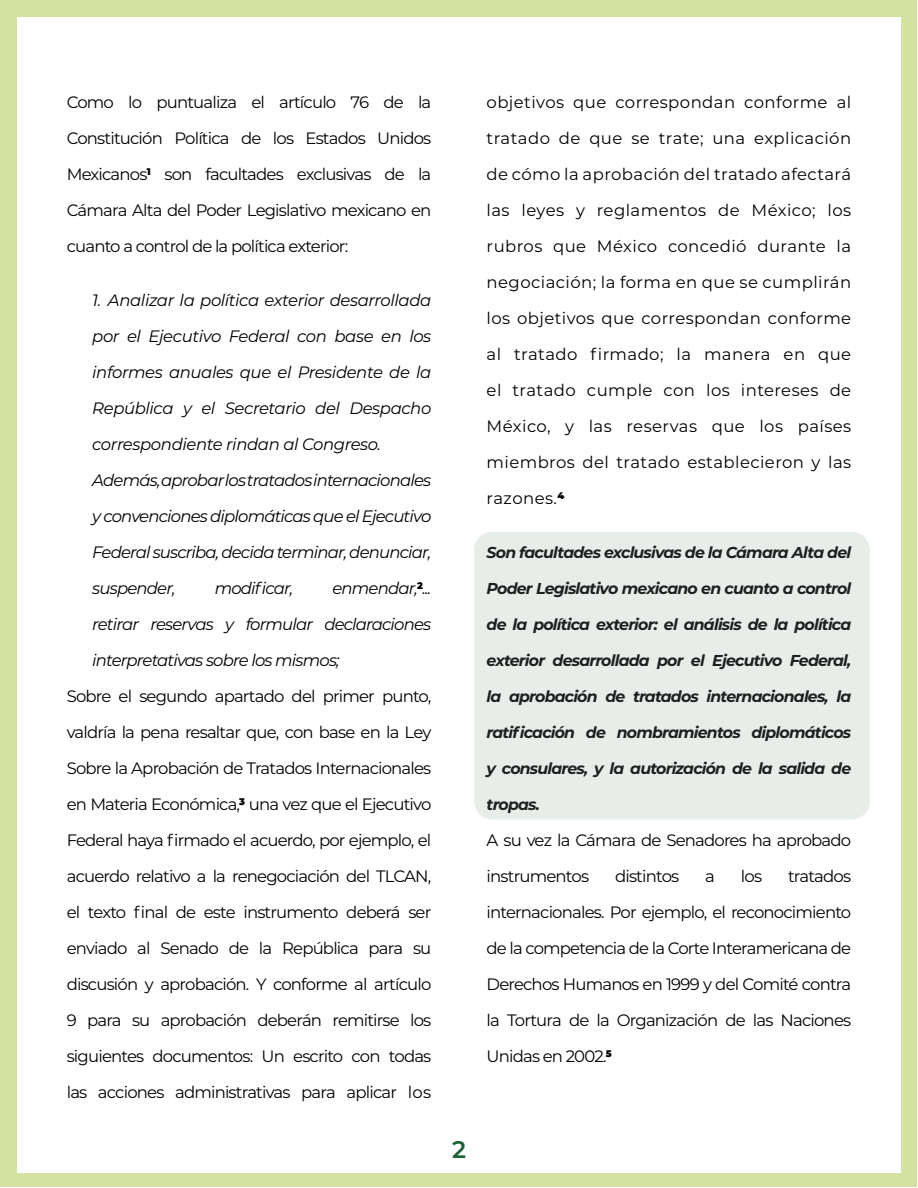
<style>
.page{position:relative;width:918px;height:1188px;background:#fff}
.page>*{position:absolute;margin:0;border:0;box-sizing:border-box;transform-origin:0 0}
.t1{font:600 24px "Montserrat";color:#1c6136}
.Texto_CEIGB{font:16.5px/36px "Montserrat";letter-spacing:-.05em;color:#000;text-align:justify}
.Cita_lista{font:italic 16.5px/36px "Montserrat";letter-spacing:-.05em;color:#000;text-align:justify}
.Texto_CEIGB-2{font:italic 700 15.75px "Montserrat";letter-spacing:-.05em;color:#000}
</style>
<div class="page">
<div style="left:1px;top:1px;width:916px;height:1186px;background:#d3e2a1"></div>
<div style="left:17px;top:17px;width:884px;height:1155px;background:#fff"></div>
<div style="left:475px;top:533px;width:394px;height:286px;background:#e9edea;border-radius:18px"></div>
<div style="left:474px;top:532px;width:396px;height:288px;border:2px solid #92b792;border-radius:18px"></div>
<p class="Texto_CEIGB" style="left:67px;top:84px;width:366px">Como lo puntualiza el artículo 76 de la Constitución Política de los Estados Unidos Mexicanos<sup>1</sup> son facultades exclusivas de la Cámara Alta del Poder Legislativo mexicano en cuanto a control de la política exterior:</p>
<p class="Cita_lista" style="left:92px;top:282px;width:341px">1. Analizar la política exterior desarrollada por el Ejecutivo Federal con base en los informes anuales que el Presidente de la República y el Secretario del Despacho correspondiente rindan al Congreso.</p>
<p class="Cita_lista" style="left:92px;top:462px;width:341px">Además, aprobar los tratados internacionales y convenciones diplomáticas que el Ejecutivo Federal suscriba, decida terminar, denunciar, suspender,</p>
<p class="Cita_lista" style="left:92px;top:570px;width:341px;text-indent:240px">enmendar,<sup>2</sup>... retirar reservas y formular declaraciones interpretativas sobre los mismos;</p>
<p class="Texto_CEIGB" style="left:67px;top:678px;width:366px">Sobre el segundo apartado del primer punto, valdría la pena resaltar que, con base en la Ley Sobre la Aprobación de Tratados Internacionales en Materia Económica,<sup>3</sup> una vez que el Ejecutivo Federal haya firmado el acuerdo, por ejemplo, el acuerdo relativo a la renegociación del TLCAN, el texto final de este instrumento deberá ser enviado al Senado de la República para su discusión y aprobación. Y conforme al artículo 9 para su aprobación deberán remitirse los siguientes documentos: Un escrito con todas las acciones administrativas para aplicar los</p>
<p class="Cita_lista" style="left:215px;top:570px;width:80px">modificar,</p>
<p class="Texto_CEIGB" style="left:487px;top:84px;width:366px">objetivos que correspondan conforme al tratado de que se trate; una explicación de cómo la aprobación del tratado afectará las leyes y reglamentos de México; los rubros que México concedió durante la negociación; la forma en que se cumplirán los objetivos que correspondan conforme al tratado firmado; la manera en que el tratado cumple con los intereses de México, y las reservas que los países miembros del tratado establecieron y las razones.<sup>4</sup></p>
<p class="Texto_CEIGB-2" style="left:487px;top:541px;width:366px">Son facultades exclusivas de la Cámara Alta del</p>
<p class="Texto_CEIGB-2" style="left:487px;top:577px;width:366px">Poder Legislativo mexicano en cuanto a control</p>
<p class="Texto_CEIGB-2" style="left:487px;top:613px;width:366px">de la política exterior: el análisis de la política</p>
<p class="Texto_CEIGB-2" style="left:487px;top:649px;width:366px">exterior desarrollada por el Ejecutivo Federal,</p>
<p class="Texto_CEIGB-2" style="left:487px;top:685px;width:366px">la aprobación de tratados internacionales, la</p>
<p class="Texto_CEIGB-2" style="left:487px;top:721px;width:366px">ratificación de nombramientos diplomáticos</p>
<p class="Texto_CEIGB-2" style="left:487px;top:757px;width:366px">y consulares, y la autorización de la salida de</p>
<p class="Texto_CEIGB-2" style="left:487px;top:793px;width:55px">tropas.</p>
<p class="Texto_CEIGB" style="left:487px;top:822px;width:366px">A su vez la Cámara de Senadores ha aprobado instrumentos</p>
<p class="Texto_CEIGB" style="left:487px;top:858px;width:366px;text-indent:301px">tratados internacionales. Por ejemplo, el reconocimiento de la competencia de la Corte Interamericana de Derechos Humanos en 1999 y del Comité contra la Tortura de la Organización de las Naciones Unidas en 2002.<sup>5</sup></p>
<p class="Texto_CEIGB" style="left:615px;top:858px;width:66px">distintos</p>
<p class="Texto_CEIGB" style="left:705px;top:858px;width:11px">a</p>
<p class="Texto_CEIGB" style="left:741px;top:858px;width:23px">los</p>
<h1 class="t1" style="left:452px;top:1133px;width:15px">2</h1>
</div>
